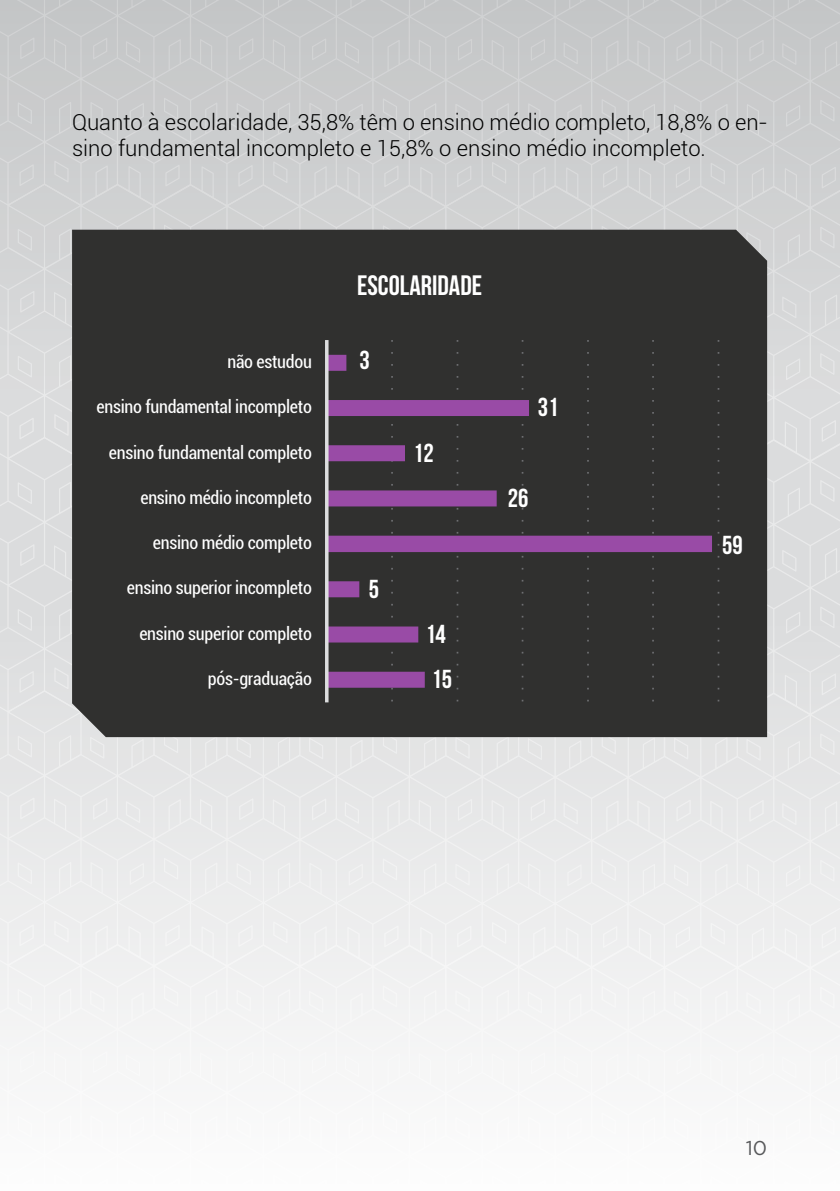
<style>
.page{position:relative;width:840px;height:1191px;background:#fff}
.page>*{position:absolute;margin:0;border:0;box-sizing:border-box;transform-origin:0 0}
.t1{font:28px "Bebas Neue";color:#fff}
.t2{font:700 26px "Bebas Neue";color:#fff}
.t3{font:300 22px/26.4px "Roboto";color:#000}
.t4{font:20px "Gotham";color:#58595b}
.t5{font:condensed 18px "Roboto";letter-spacing:-.015em;color:#fff}
</style>
<div class="page">
<svg style="left:0;top:461px;width:839px;height:147px;fill:#dbdcdd"></svg>
<svg style="left:819px;top:480px;width:15px;height:22px"></svg>
<svg style="left:781px;top:550px;width:15px;height:21px"></svg>
<svg style="left:20px;top:544px;width:14px;height:22px"></svg>
<svg style="left:18px;top:482px;width:14px;height:22px"></svg>
<svg style="left:0;top:390px;width:839px;height:71px;fill:#dbdcdd"></svg>
<svg style="left:19px;top:418px;width:15px;height:21px"></svg>
<svg style="left:54px;top:414px;width:15px;height:22px"></svg>
<div style="left:0;top:0;width:839px;height:390px;background:#cccdce"></div>
<div style="left:0;top:608px;width:839px;height:583px;background:linear-gradient(to bottom,#dadbdc,#fdfdfd)"></div>
<div style="left:72px;top:230px;width:694px;height:507px;background:#30302f"></div>
<svg style="left:382px;top:340px;width:16px;height:362px"></svg>
<svg style="left:455px;top:340px;width:17px;height:362px"></svg>
<svg style="left:521px;top:340px;width:23px;height:362px"></svg>
<svg style="left:563px;top:340px;width:25px;height:362px"></svg>
<svg style="left:651px;top:340px;width:2px;height:362px"></svg>
<div style="left:710px;top:340px;width:14px;height:362px;background:#30302f"></div>
<svg style="left:328px;top:355px;width:383px;height:332px;fill:#30302f"></svg>
<hr style="left:325px;top:340px;width:3px;height:362px;background:#dcddde">
<p class="t3" style="left:72px;top:108px;width:697px">Quanto à escolaridade, 35,8% têm o ensino médio completo, 18,8% o en&shy;sino fundamental incompleto e 15,8% o ensino médio incompleto.</p>
<h1 class="t1" style="left:357px;top:270px;width:126px">ESCOLARIDADE</h1>
<p class="t5" style="left:227px;top:349px;width:86px">não estudou</p>
<h2 class="t2" style="left:359px;top:346px;width:12px">3</h2>
<p class="t5" style="left:96px;top:394px;width:217px">ensino fundamental incompleto</p>
<h2 class="t2" style="left:537px;top:393px;width:22px">31</h2>
<p class="t5" style="left:109px;top:440px;width:204px">ensino fundamental completo</p>
<h2 class="t2" style="left:413px;top:438px;width:22px">12</h2>
<p class="t5" style="left:140px;top:485px;width:173px">ensino médio incompleto</p>
<h2 class="t2" style="left:507px;top:484px;width:22px">26</h2>
<p class="t5" style="left:153px;top:530px;width:160px">ensino médio completo</p>
<h2 class="t2" style="left:721px;top:530px;width:22px">59</h2>
<p class="t5" style="left:127px;top:575px;width:186px">ensino superior incompleto</p>
<h2 class="t2" style="left:368px;top:575px;width:12px">5</h2>
<p class="t5" style="left:139px;top:621px;width:174px">ensino superior completo</p>
<h2 class="t2" style="left:425px;top:620px;width:22px">14</h2>
<p class="t5" style="left:208px;top:666px;width:105px">pós-graduação</p>
<h2 class="t2" style="left:431px;top:664px;width:22px">15</h2>
<p class="t4" style="left:745px;top:1136px;width:23px">10</p>
</div>
